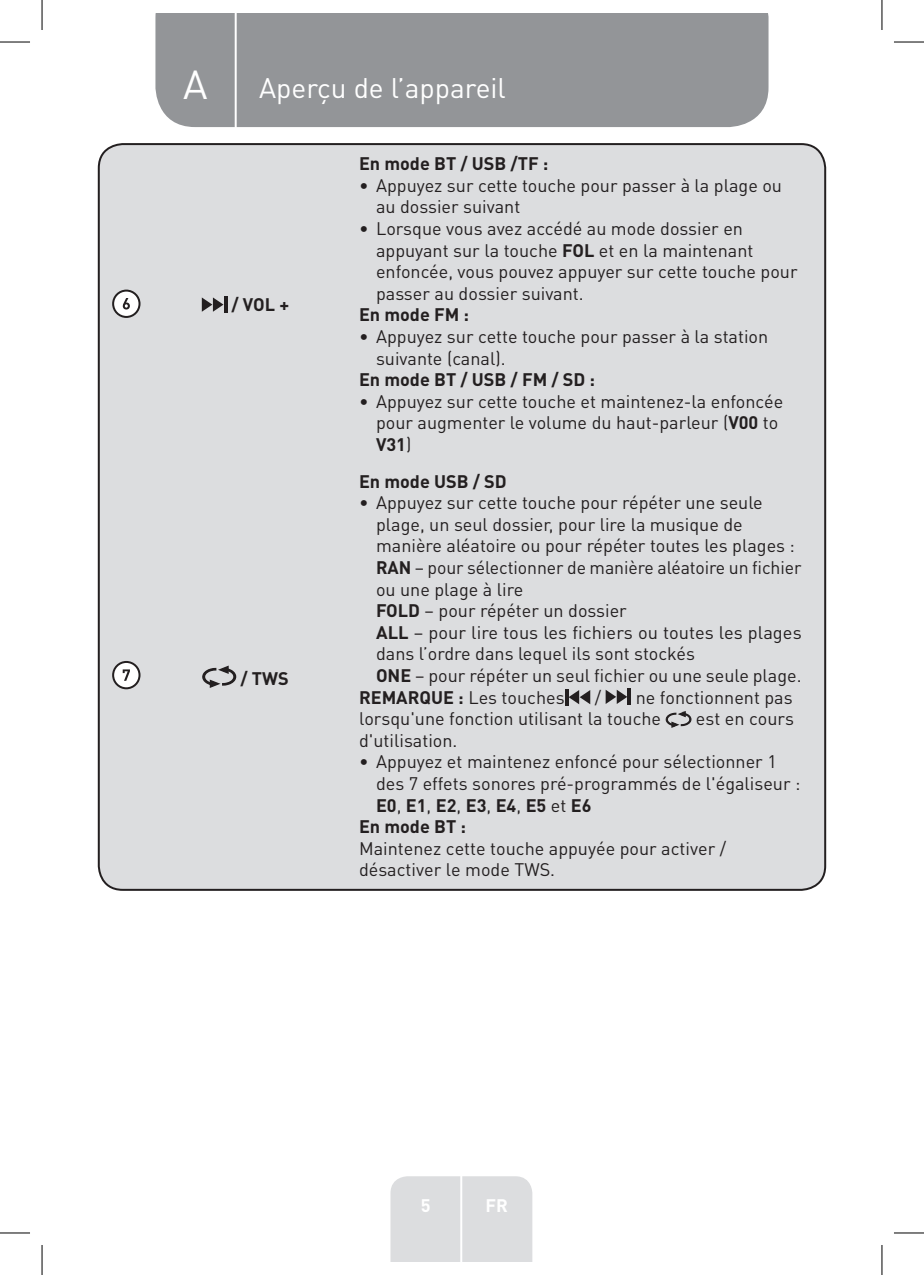
<style>
.page{position:relative;width:924px;height:1275px;background:#fff}
.page>*{position:absolute;margin:0;border:0;box-sizing:border-box;transform-origin:0 0}
.t1{font:40px "DIN Pro";color:#fff}
.TitreGauche__gabarit{font:28px "DIN Pro";color:#fff}
.Bullets_Table__inden{font:18px/21.6px "DIN Pro";color:#231f20}
.Left__Table{font:18px/21.6px "DIN Pro";color:#231f20}
.Left__Table-2{font:700 18px "DIN Pro";color:#231f20}
.Bullets_Table__inden-2{font:700 18px "DIN Pro";color:#231f20}
.Centre__Table{font:700 18px "DIN Pro";color:#231f20}
.t2{font:700 18px "DIN Pro";color:#fff}
.s1{font-weight:700}
.s2{font-weight:400}
</style>
<div class="page">
<div style="left:155px;top:14px;width:613px;height:113px;background:#939598"></div>
<div style="left:390px;top:1176px;width:142px;height:85px;background:#dcdddf"></div>
<hr style="left:460px;top:1153px;width:2px;height:108px;background:#fff">
<hr style="left:234px;top:14px;width:2px;height:116px;background:#fff">
<div style="left:99px;top:144px;width:725px;height:746px;background:#dcdddf;border-radius:24px"></div>
<svg style="left:113px;top:290px;width:26px;height:27px"></svg>
<div style="left:112px;top:289px;width:28px;height:29px;border:2px solid #231f20;border-radius:50%"></div>
<svg style="left:123px;top:298px;width:7px;height:11px"></svg>
<hr style="left:224px;top:296px;width:3px;height:17px;background:#231f20">
<svg style="left:202px;top:297px;width:21px;height:15px"></svg>
<div style="left:113px;top:662px;width:26px;height:26px;background:#fff;border-radius:50%"></div>
<div style="left:112px;top:661px;width:28px;height:28px;border:2px solid #231f20;border-radius:50%"></div>
<svg style="left:123px;top:669px;width:7px;height:12px"></svg>
<svg style="left:202px;top:665px;width:34px;height:23px"></svg>
<svg style="left:565px;top:689px;width:3px;height:16px"></svg>
<svg style="left:568px;top:690px;width:22px;height:14px"></svg>
<hr style="left:627px;top:688px;width:4px;height:17px;background:#231f20">
<svg style="left:605px;top:689px;width:22px;height:15px"></svg>
<svg style="left:665px;top:711px;width:26px;height:17px"></svg>
<hr style="left:0;top:42px;width:30px;height:1px;background:#000">
<hr style="left:893px;top:42px;width:30px;height:1px;background:#000">
<hr style="left:0;top:1232px;width:30px;height:1px;background:#000">
<hr style="left:893px;top:1232px;width:30px;height:1px;background:#000">
<hr style="left:42px;top:0;width:1px;height:30px;background:#000">
<hr style="left:42px;top:1245px;width:1px;height:30px;background:#000">
<hr style="left:881px;top:0;width:1px;height:30px;background:#000">
<hr style="left:881px;top:1245px;width:1px;height:30px;background:#000">
<p class="t1" style="left:183px;top:57px;width:26px">A</p>
<p class="TitreGauche__gabarit" style="left:259px;top:69px;width:248px">Aperçu de l’appareil</p>
<p class="Centre__Table" style="left:231px;top:292px;width:59px">/ VOL +</p>
<p class="Centre__Table" style="left:240px;top:666px;width:50px">/ TWS</p>
<p class="Left__Table-2" style="left:359px;top:151px;width:191px">En mode BT / USB /TF :</p>
<p class="Bullets_Table__inden" style="left:376px;top:174px;width:407px;text-indent:-17px">• Appuyez sur cette touche pour passer à la plage ou au dossier suivant</p>
<p class="Bullets_Table__inden" style="left:376px;top:217px;width:423px;text-indent:-17px">• Lorsque vous avez accédé au mode dossier en appuyant sur la touche <span class="s1">FOL</span> et en la maintenant enfoncée, vous pouvez appuyer sur cette touche pour passer au dossier suivant.</p>
<p class="Left__Table-2" style="left:359px;top:303px;width:112px">En mode FM :</p>
<p class="Bullets_Table__inden" style="left:376px;top:325px;width:393px;text-indent:-17px">• Appuyez sur cette touche pour passer à la station suivante (canal).</p>
<p class="Left__Table-2" style="left:359px;top:367px;width:237px">En mode BT / USB / FM / SD :</p>
<p class="Bullets_Table__inden" style="left:376px;top:390px;width:408px;text-indent:-17px">• Appuyez sur cette touche et maintenez-la enfoncée pour augmenter le volume du haut-parleur (<span class="s1">V00</span> to<br><span class="s1">V31</span>)</p>
<p class="Left__Table-2" style="left:359px;top:469px;width:149px">En mode USB / SD</p>
<p class="Bullets_Table__inden" style="left:376px;top:491px;width:420px;text-indent:-17px">• Appuyez sur cette touche pour répéter une seule plage, un seul dossier, pour lire la musique de manière aléatoire ou pour répéter toutes les plages :</p>
<p class="Bullets_Table__inden" style="left:376px;top:556px;width:427px"><span class="s1">RAN</span> – pour sélectionner de manière aléatoire un fichier ou une plage à lire</p>
<p class="Bullets_Table__inden" style="left:376px;top:599px;width:252px"><span class="s1">FOLD</span> – pour répéter un dossier</p>
<p class="Bullets_Table__inden" style="left:376px;top:621px;width:427px"><span class="s1">ALL</span> – pour lire tous les fichiers ou toutes les plages dans l’ordre dans lequel ils sont stockés</p>
<p class="Bullets_Table__inden" style="left:376px;top:664px;width:427px"><span class="s1">ONE</span> – pour répéter un seul fichier ou une seule plage.</p>
<p class="Left__Table" style="left:359px;top:685px;width:207px"><span class="s1">REMARQUE :</span> Les touches</p>
<p class="Left__Table" style="left:594px;top:685px;width:8px">/</p>
<p class="Left__Table" style="left:359px;top:685px;width:435px;text-indent:276px">ne fonctionnent pas lorsqu'une fonction utilisant la touche</p>
<p class="Left__Table" style="left:695px;top:707px;width:100px">est en cours</p>
<p class="Left__Table" style="left:359px;top:729px;width:100px">d'utilisation.</p>
<p class="Bullets_Table__inden" style="left:376px;top:750px;width:426px;text-indent:-17px">• Appuyez et maintenez enfoncé pour sélectionner 1 des 7 effets sonores pré-programmés de l'égaliseur :</p>
<p class="Bullets_Table__inden-2" style="left:376px;top:793px;width:217px">E0<span class="s2">,</span> E1<span class="s2">,</span> E2<span class="s2">,</span> E3<span class="s2">,</span> E4<span class="s2">,</span> E5 <span class="s2">et</span> E6</p>
<p class="Left__Table-2" style="left:359px;top:814px;width:108px">En mode BT :</p>
<p class="Left__Table" style="left:359px;top:837px;width:368px">Maintenez cette touche appuyée pour activer / désactiver le mode TWS.</p>
<p class="t2" style="left:420px;top:1192px;width:11px">5</p>
<p class="t2" style="left:485px;top:1192px;width:24px">FR</p>
</div>
